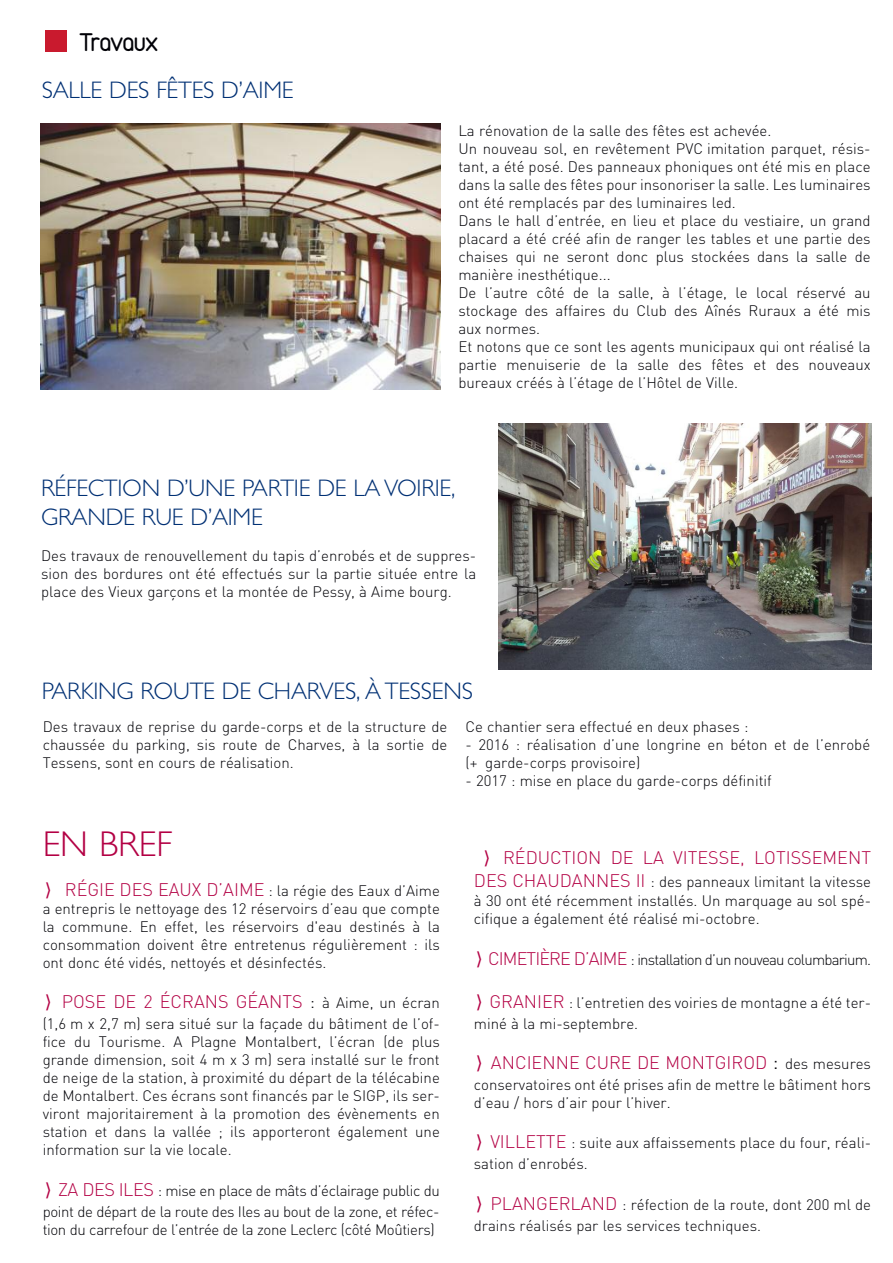
<style>
.page{position:relative;width:893px;height:1263px;background:#fff}
.page>*{position:absolute;margin:0;border:0;box-sizing:border-box;transform-origin:0 0}
.t1{font:300 36px "Gill Sans";color:#b30044}
.t2{font:27px "Duepuntozero";letter-spacing:-.015em;color:#000006}
.t3{font:300 24px/28.8px "Gill Sans";letter-spacing:-.01em;color:#003074}
.t4{font:300 18px "DIN";color:#b30044}
.t5{font:300 15px/18px "DIN";color:#000006}
.t6{font:300 15px/21px "DIN";letter-spacing:-.025em;color:#000006}
.t7{font:300 15px "DIN";letter-spacing:-.05em;color:#000006}
.s1{font-family:"Menlo";font-weight:400;font-size:18px;color:#b30044}
.s2{font-size:18px;color:#b30044}
.s3{font-family:"Menlo";font-weight:400}
.s4{color:#000006}
.s5{font-size:15px;color:#000006}
.s6{font-size:21px;color:#000006}
</style>
<div class="page">
<div style="left:45px;top:30px;width:22px;height:22px;background:#c91a2e"></div>
<img style="left:499px;top:424px;width:373px;height:246px">
<img style="left:40px;top:124px;width:400px;height:266px">
<h2 class="t2" style="left:80px;top:28px;width:81px">Travaux</h2>
<h3 class="t3" style="left:42px;top:75px;width:253px">SALLE DES FÊTES D’AIME</h3>
<p class="t5" style="left:458px;top:122px;width:414px">La rénovation de la salle des fêtes est achevée.<br>Un nouveau sol, en revêtement PVC imitation parquet, résis&shy;tant, a été posé. Des panneaux phoniques ont été mis en place dans la salle des fêtes pour insonoriser la salle. Les luminaires ont été remplacés par des luminaires led.<br>Dans le hall d’entrée, en lieu et place du vestiaire, un grand placard a été créé afin de ranger les tables et une partie des chaises qui ne seront donc plus stockées dans la salle de manière inesthétique...<br>De l’autre côté de la salle, à l’étage, le local réservé au stockage des affaires du Club des Aînés Ruraux a été mis aux normes.<br>Et notons que ce sont les agents municipaux qui ont réalisé la partie menuiserie de la salle des fêtes et des nouveaux bureaux créés à l’étage de l’Hôtel de Ville.</p>
<h3 class="t3" style="left:41px;top:474px;width:416px">RÉFECTION D’UNE PARTIE DE LA VOIRIE,<br>GRANDE RUE D’AIME</h3>
<p class="t5" style="left:41px;top:547px;width:437px;text-align:justify">Des travaux de renouvellement du tapis d’enrobés et de suppres&shy;sion des bordures ont été effectués sur la partie située entre la place des Vieux garçons et la montée de Pessy, à Aime bourg.</p>
<h3 class="t3" style="left:42px;top:677px;width:433px">PARKING ROUTE DE CHARVES, À TESSENS</h3>
<p class="t5" style="left:43px;top:718px;width:406px;text-align:justify">Des travaux de reprise du garde-corps et de la structure de chaussée du parking, sis route de Charves, à la sortie de Tessens, sont en cours de réalisation.</p>
<p class="t5" style="left:465px;top:718px;width:284px">Ce chantier sera effectué en deux phases :</p>
<p class="t5" style="left:465px;top:736px;width:406px">- 2016 : réalisation d’une longrine en béton et de l’enrobé (+ garde-corps provisoire)</p>
<p class="t5" style="left:465px;top:772px;width:308px">- 2017 : mise en place du garde-corps définitif</p>
<h1 class="t1" style="left:43px;top:822px;width:131px">EN BREF</h1>
<p class="t5" style="left:43px;top:881px;width:399px;text-align:justify"><span class="s1">⟩</span> <span class="s2">RÉGIE DES EAUX D’AIME</span> : la régie des Eaux d’Aime a entrepris le nettoyage des 12 réservoirs d’eau que compte la commune. En effet, les réservoirs d'eau destinés à la consommation doivent être entretenus régulièrement : ils ont donc été vidés, nettoyés et désinfectés.</p>
<p class="t4" style="left:43px;top:992px;width:399px"><span class="s3">⟩</span> POSE DE 2 ÉCRANS GÉANTS <span class="s4">:</span> <span class="s5">à Aime, un écran</span></p>
<p class="t5" style="left:43px;top:1015px;width:399px;text-align:justify">(1,6 m x 2,7 m) sera situé sur la façade du bâtiment de l’of&shy;fice du Tourisme. A Plagne Montalbert, l’écran (de plus grande dimension, soit 4 m x 3 m) sera installé sur le front de neige de la station, à proximité du départ de la télécabine de Montalbert. Ces écrans sont financés par le SIGP, ils ser&shy;viront majoritairement à la promotion des évènements en station et dans la vallée ; ils apporteront également une information sur la vie locale.</p>
<p class="t6" style="left:43px;top:1180px;width:399px"><span class="s1">⟩</span> <span class="s2">ZA DES ILES</span> : mise en place de mâts d’éclairage public du point de départ de la route des Iles au bout de la zone, et réfec-</p>
<p class="t6" style="left:43px;top:1219px;width:394px">tion du carrefour de l’entrée de la zone Leclerc (côté Moûtiers)</p>
<p class="t4" style="left:482px;top:847px;width:391px"><span class="s3">⟩</span> RÉDUCTION DE LA VITESSE, LOTISSEMENT</p>
<p class="t5" style="left:474px;top:872px;width:399px;line-height:19.5px"><span class="s2">DES CHAUDANNES II</span> : des panneaux limitant la vitesse à 30 ont été récemment installés. Un marquage au sol spé-</p>
<p class="t5" style="left:474px;top:910px;width:287px">cifique a également été réalisé mi-octobre.</p>
<p class="t7" style="left:474px;top:951px;width:399px"><span class="s1">⟩</span> <span class="s2">CIMETIÈRE D’AIME</span> : installation d’un nouveau columbarium.</p>
<p class="t5" style="left:474px;top:992px;width:399px;line-height:21px"><span class="s1">⟩</span> <span class="s2">GRANIER</span> : l’entretien des voiries de montagne a été ter&shy;miné à la mi-septembre.</p>
<p class="t4" style="left:474px;top:1052px;width:399px"><span class="s3">⟩</span> ANCIENNE CURE DE MONTGIROD <span class="s6">:</span> <span class="s5">des mesures</span></p>
<p class="t5" style="left:474px;top:1076px;width:399px">conservatoires ont été prises afin de mettre le bâtiment hors d’eau / hors d’air pour l’hiver.</p>
<p class="t5" style="left:474px;top:1133px;width:399px;line-height:21px"><span class="s1">⟩</span> <span class="s2">VILLETTE</span> : suite aux affaissements place du four, réali&shy;sation d’enrobés.</p>
<p class="t5" style="left:474px;top:1194px;width:399px;line-height:21px"><span class="s1">⟩</span> <span class="s2">PLANGERLAND</span> : réfection de la route, dont 200 ml de drains réalisés par les services techniques.</p>
</div>
